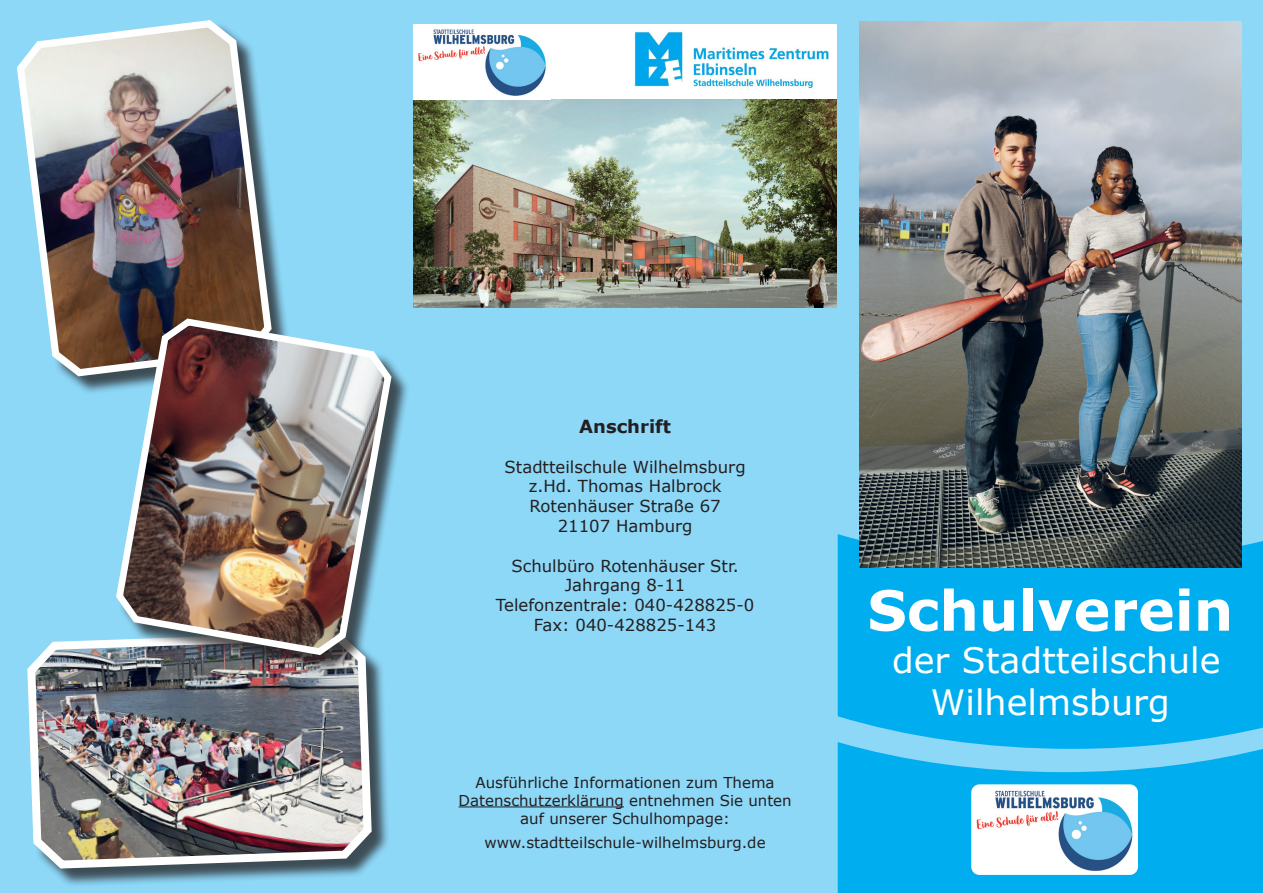
<style>
.page{position:relative;width:1263px;height:893px;background:#8dd7f7}
.page>*{position:absolute;margin:0;border:0;box-sizing:border-box;transform-origin:0 0}
.t1{font:700 55.5px "Verdana";color:#fff}
.t2{font:34.95px/41.8px "Verdana";color:#fff;text-align:center}
.t3{font:700 18px "Verdana";color:#231f20}
.t4{font:16.5px/19.8px "Verdana";color:#231f20;text-align:center}
.t5{font:15px/18px "Verdana";color:#231f20;text-align:center}
</style>
<div class="page">
<svg style="left:838px;top:749px;width:425px;height:144px;background:#13b3f0"></svg>
<div style="left:838px;top:534px;width:425px;height:215px;background:#00aeef"></div>
<hr style="left:459px;top:806px;width:165px;height:1px;background:#231f20">
<img style="left:859px;top:21px;width:383px;height:547px">
<div style="left:536px;top:24px;width:301px;height:75px;background:#fff"></div>
<img style="left:634px;top:31px;width:195px;height:58px">
<img style="left:413px;top:99px;width:424px;height:209px">
<div style="left:19px;top:23px;width:271px;height:372px;background:#231f20;opacity:.75"></div>
<img style="left:17px;top:20px;width:258px;height:360px">
<div style="left:30px;top:634px;width:360px;height:253px;background:#231f20;opacity:.75"></div>
<img style="left:27px;top:634px;width:349px;height:238px">
<div style="left:119px;top:321px;width:291px;height:352px;background:#231f20;opacity:.75"></div>
<img style="left:113px;top:315px;width:284px;height:344px">
<img style="left:971px;top:784px;width:167px;height:91px">
<img style="left:413px;top:24px;width:133px;height:75px">
<p class="t3" style="left:579px;top:414px;width:93px">Anschrift</p>
<p class="t4" style="left:505px;top:456px;width:242px">Stadtteilschule Wilhelmsburg z.Hd. Thomas Halbrock<br>Rotenhäuser Straße 67<br>21107 Hamburg</p>
<p class="t4" style="left:496px;top:555px;width:260px">Schulbüro Rotenhäuser Str.<br>Jahrgang 8-11<br>Telefonzentrale: 040-428825-0<br>Fax: 040-428825-143</p>
<p class="t5" style="left:459px;top:773px;width:335px">Ausführliche Informationen zum Thema<br>Datenschutzerklärung entnehmen Sie unten auf unserer Schulhompage:</p>
<p class="t5" style="left:485px;top:833px;width:282px">www.stadtteilschule-wilhelmsburg.de</p>
<h1 class="t1" style="left:867px;top:571px;width:367px">Schulverein</h1>
<h2 class="t2" style="left:892px;top:639px;width:330px">der Stadtteilschule<br>Wilhelmsburg</h2>
</div>
